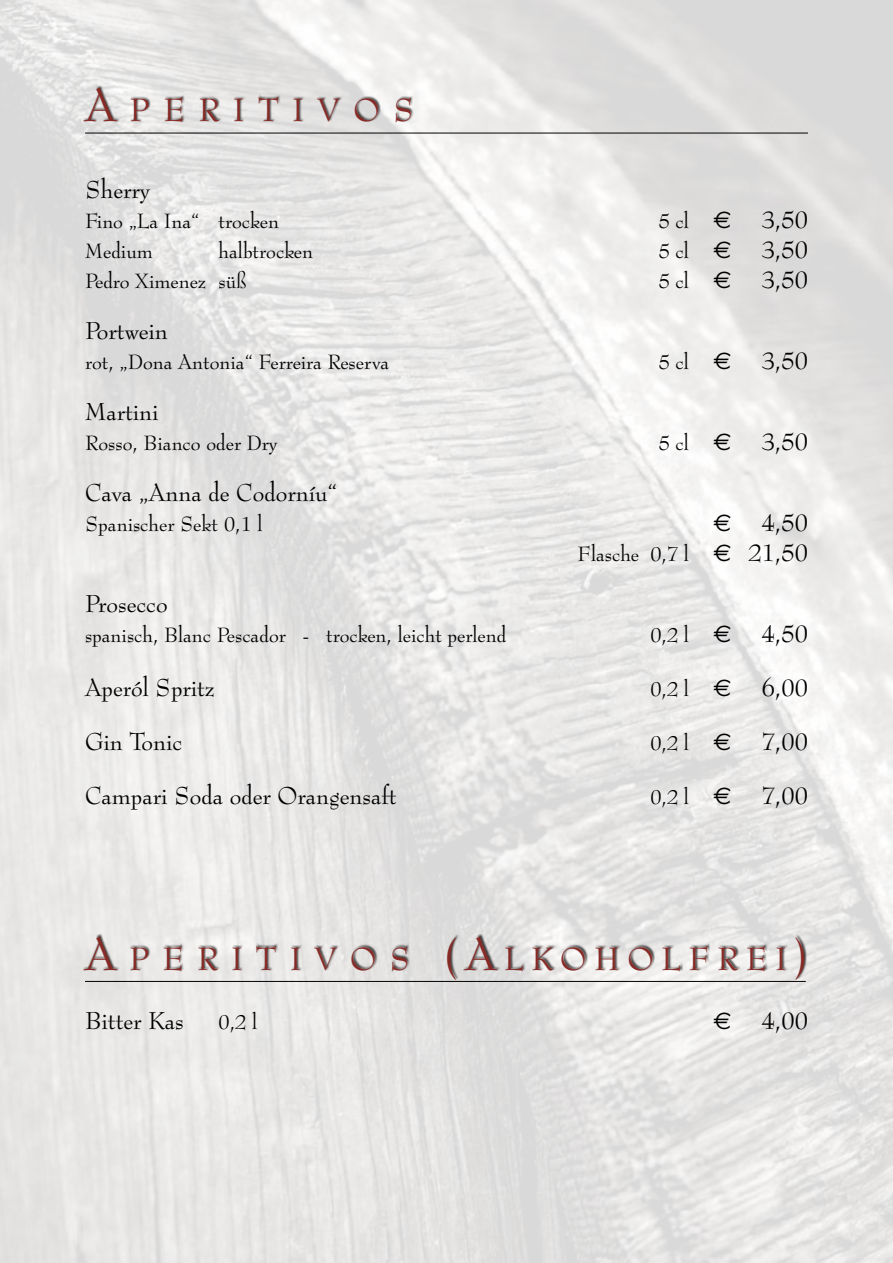
<style>
.page{position:relative;width:893px;height:1263px;background:#fff}
.page>*{position:absolute;margin:0;border:0;box-sizing:border-box;transform-origin:0 0}
.t1{font:31.5px "Bernhard Modern BT";letter-spacing:.245em;color:#872a26}
.t2{font:31.5px "Bernhard Modern BT";letter-spacing:.43em;color:#872a26}
.t3{font:24px "Bernhard Modern BT";color:#000}
.t4{font:24px "Euro Sans";color:#000}
.t5{font:20.25px "Bernhard Modern BT";color:#000}
.s1{font-size:45px}
.s2{font-family:"Euro Sans";font-size:24px}
.s3{font-size:24px}
</style>
<div class="page">
<hr style="left:85px;top:133px;width:723px;height:1px;background:#000">
<div style="left:83px;top:85px;width:331px;height:38px;background:#000;opacity:.75"></div>
<hr style="left:85px;top:981px;width:721px;height:1px;background:#000">
<div style="left:83px;top:933px;width:724px;height:46px;background:#000;opacity:.75"></div>
<h1 class="t2" style="left:85px;top:90px;width:330px"><span class="s1">A</span>PERITIVOS</h1>
<p class="t3" style="left:85px;top:174px;width:66px">Sherry</p>
<p class="t5" style="left:85px;top:208px;width:196px">Fino „La Ina“ trocken</p>
<p class="t5" style="left:659px;top:208px;width:74px">5 cl <span class="s2">E</span></p>
<p class="t3" style="left:762px;top:204px;width:48px">3,50</p>
<p class="t5" style="left:85px;top:238px;width:69px">Medium</p>
<p class="t5" style="left:219px;top:238px;width:96px">halbtrocken</p>
<p class="t5" style="left:659px;top:238px;width:74px">5 cl <span class="s2">E</span></p>
<p class="t3" style="left:762px;top:234px;width:48px">3,50</p>
<p class="t5" style="left:85px;top:268px;width:163px">Pedro Ximenez süß</p>
<p class="t5" style="left:659px;top:268px;width:74px">5 cl <span class="s2">E</span></p>
<p class="t3" style="left:762px;top:264px;width:48px">3,50</p>
<p class="t3" style="left:85px;top:315px;width:84px">Portwein</p>
<p class="t5" style="left:85px;top:349px;width:306px">rot, „Dona Antonia“ Ferreira Reserva</p>
<p class="t5" style="left:659px;top:349px;width:74px">5 cl <span class="s2">E</span></p>
<p class="t3" style="left:762px;top:345px;width:48px">3,50</p>
<p class="t3" style="left:85px;top:396px;width:75px">Martini</p>
<p class="t5" style="left:85px;top:430px;width:194px">Rosso, Bianco oder Dry</p>
<p class="t5" style="left:659px;top:430px;width:74px">5 cl <span class="s2">E</span></p>
<p class="t3" style="left:762px;top:426px;width:48px">3,50</p>
<p class="t3" style="left:85px;top:477px;width:254px">Cava „Anna de Codorníu“</p>
<p class="t5" style="left:85px;top:511px;width:179px">Spanischer Sekt 0,1 l</p>
<p class="t4" style="left:713px;top:509px;width:19px">E</p>
<p class="t3" style="left:762px;top:507px;width:48px">4,50</p>
<p class="t5" style="left:578px;top:541px;width:232px">Flasche 0,7 l <span class="s2">E</span> <span class="s3">21,50</span></p>
<p class="t3" style="left:85px;top:588px;width:84px">Prosecco</p>
<p class="t5" style="left:85px;top:622px;width:423px">spanisch, Blanc Pescador - trocken, leicht perlend</p>
<p class="t5" style="left:650px;top:622px;width:83px">0,2 l <span class="s2">E</span></p>
<p class="t3" style="left:762px;top:618px;width:48px">4,50</p>
<p class="t3" style="left:85px;top:672px;width:131px">Aperól Spritz</p>
<p class="t5" style="left:650px;top:676px;width:83px">0,2 l <span class="s2">E</span></p>
<p class="t3" style="left:762px;top:672px;width:48px">6,00</p>
<p class="t3" style="left:85px;top:726px;width:99px">Gin Tonic</p>
<p class="t5" style="left:650px;top:730px;width:83px">0,2 l <span class="s2">E</span></p>
<p class="t3" style="left:762px;top:726px;width:48px">7,00</p>
<p class="t3" style="left:85px;top:780px;width:313px">Campari Soda oder Orangensaft</p>
<p class="t5" style="left:650px;top:784px;width:83px">0,2 l <span class="s2">E</span></p>
<p class="t3" style="left:762px;top:780px;width:48px">7,00</p>
<h1 class="t1" style="left:85px;top:938px;width:724px"><span class="s1">A</span> P E R I T I V O S <span class="s1">(A</span>LKOHOLFREI<span class="s1">)</span></h1>
<p class="t3" style="left:85px;top:1005px;width:100px">Bitter Kas</p>
<p class="t5" style="left:219px;top:1009px;width:40px">0,2 l</p>
<p class="t4" style="left:713px;top:1007px;width:19px">E</p>
<p class="t3" style="left:762px;top:1005px;width:48px">4,00</p>
</div>
